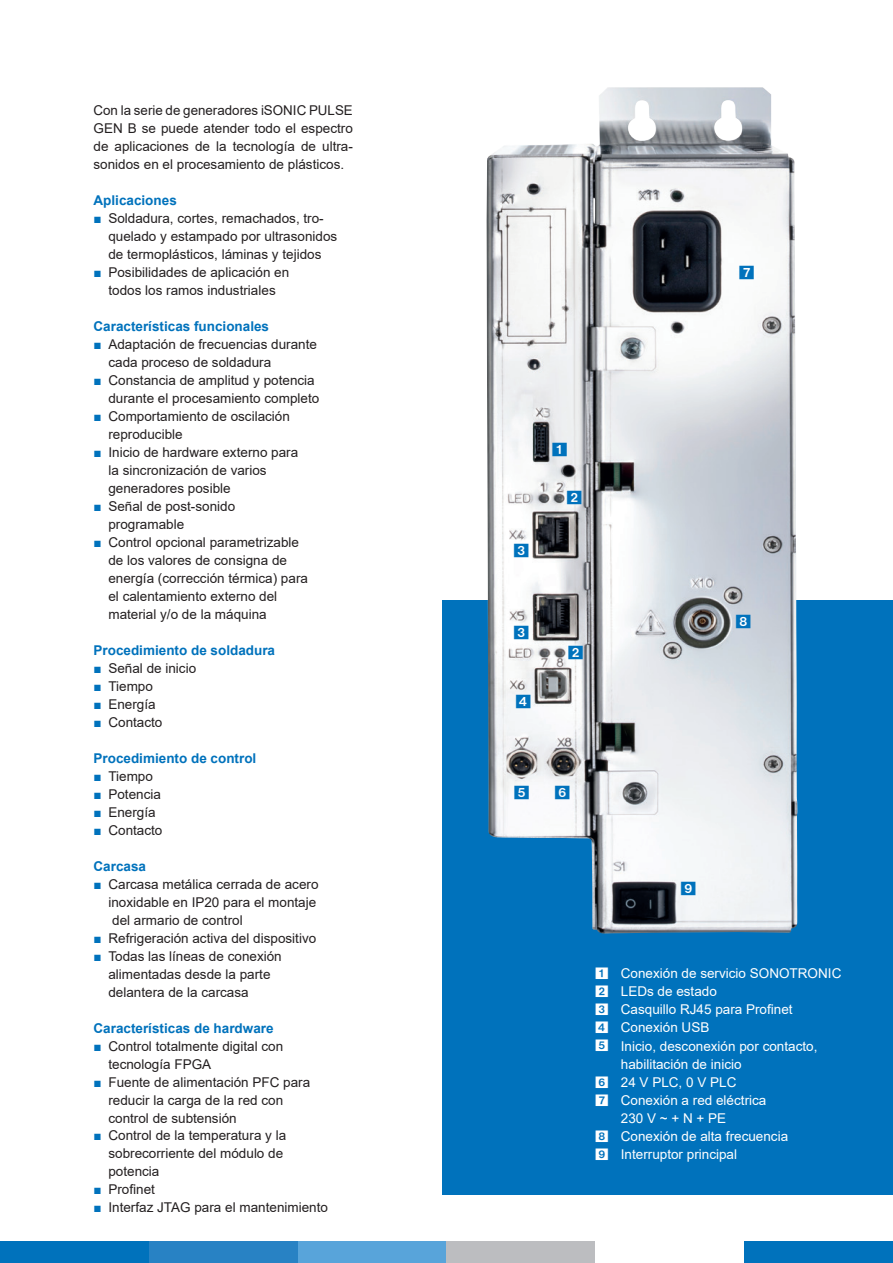
<style>
.page{position:relative;width:893px;height:1263px;background:#fff}
.page>*{position:absolute;margin:0;border:0;box-sizing:border-box;transform-origin:0 0}
.t1{font:13.5px/18px "Arial";color:#231f20}
.t2{font:13.5px/18px "Arial";color:#fff}
.t3{font:700 13.5px "Arial";color:#0072bc}
.s1{color:#0072bc}
</style>
<div class="page">
<div style="left:442px;top:601px;width:451px;height:594px;background:#0072bc"></div>
<img style="left:486px;top:87px;width:311px;height:846px">
<div style="left:0;top:1242px;width:149px;height:21px;background:#0072bc"></div>
<div style="left:149px;top:1242px;width:149px;height:21px;background:#2882c4"></div>
<div style="left:298px;top:1242px;width:148px;height:21px;background:#58a4da"></div>
<div style="left:446px;top:1242px;width:149px;height:21px;background:#bcbdc0"></div>
<div style="left:744px;top:1242px;width:149px;height:21px;background:#0072bc"></div>
<svg style="left:552px;top:443px;width:15px;height:14px"></svg>
<svg style="left:568px;top:645px;width:15px;height:14px"></svg>
<svg style="left:514px;top:786px;width:15px;height:13px"></svg>
<svg style="left:555px;top:786px;width:15px;height:13px"></svg>
<svg style="left:740px;top:265px;width:14px;height:14px"></svg>
<svg style="left:736px;top:615px;width:15px;height:13px"></svg>
<svg style="left:567px;top:491px;width:15px;height:13px"></svg>
<svg style="left:681px;top:881px;width:14px;height:14px"></svg>
<svg style="left:514px;top:544px;width:14px;height:14px"></svg>
<svg style="left:516px;top:694px;width:15px;height:14px"></svg>
<svg style="left:514px;top:625px;width:14px;height:14px"></svg>
<p class="t1" style="left:94px;top:101px;width:261px;text-align:justify">Con la serie de generadores iSONIC PULSE GEN B se puede atender todo el espectro de aplicaciones de la tecnología de ultra&shy;sonidos en el procesamiento de plásticos.</p>
<p class="t3" style="left:94px;top:190px;width:85px">Aplicaciones</p>
<p class="t1" style="left:108px;top:209px;width:230px;text-indent:-15px"><span class="s1">■</span> Soldadura, cortes, remachados, tro&shy;quelado y estampado por ultrasonidos de termoplásticos, láminas y tejidos</p>
<p class="t1" style="left:94px;top:263px;width:197px;text-align:center"><span class="s1">■</span> Posibilidades de aplicación en todos los ramos industriales</p>
<p class="t3" style="left:94px;top:316px;width:177px">Características funcionales</p>
<p class="t1" style="left:108px;top:335px;width:210px;text-indent:-15px"><span class="s1">■</span> Adaptación de frecuencias durante cada proceso de soldadura</p>
<p class="t1" style="left:108px;top:371px;width:212px;text-indent:-15px"><span class="s1">■</span> Constancia de amplitud y potencia durante el procesamiento completo</p>
<p class="t1" style="left:108px;top:407px;width:183px;text-indent:-15px"><span class="s1">■</span> Comportamiento de oscilación reproducible</p>
<p class="t1" style="left:108px;top:443px;width:191px;text-indent:-15px"><span class="s1">■</span> Inicio de hardware externo para la sincronización de varios generadores posible</p>
<p class="t1" style="left:108px;top:497px;width:128px;text-indent:-15px"><span class="s1">■</span> Señal de post-sonido programable</p>
<p class="t1" style="left:108px;top:533px;width:201px;text-indent:-15px"><span class="s1">■</span> Control opcional parametrizable de los valores de consigna de energía (corrección térmica) para el calentamiento externo del material y/o de la máquina</p>
<p class="t3" style="left:94px;top:640px;width:183px">Procedimiento de soldadura</p>
<p class="t1" style="left:94px;top:659px;width:104px"><span class="s1">■</span> Señal de inicio</p>
<p class="t1" style="left:94px;top:677px;width:61px"><span class="s1">■</span> Tiempo</p>
<p class="t1" style="left:94px;top:695px;width:64px"><span class="s1">■</span> Energía</p>
<p class="t1" style="left:94px;top:713px;width:70px"><span class="s1">■</span> Contacto</p>
<p class="t3" style="left:94px;top:748px;width:164px">Procedimiento de control</p>
<p class="t1" style="left:94px;top:767px;width:61px"><span class="s1">■</span> Tiempo</p>
<p class="t1" style="left:94px;top:785px;width:69px"><span class="s1">■</span> Potencia</p>
<p class="t1" style="left:94px;top:803px;width:64px"><span class="s1">■</span> Energía</p>
<p class="t1" style="left:94px;top:821px;width:70px"><span class="s1">■</span> Contacto</p>
<p class="t3" style="left:94px;top:856px;width:54px">Carcasa</p>
<p class="t1" style="left:108px;top:875px;width:212px;text-indent:-15px"><span class="s1">■</span> Carcasa metálica cerrada de acero inoxidable en IP20 para el montaje del armario de control</p>
<p class="t1" style="left:94px;top:929px;width:224px"><span class="s1">■</span> Refrigeración activa del dispositivo</p>
<p class="t1" style="left:108px;top:947px;width:175px;text-indent:-15px"><span class="s1">■</span> Todas las líneas de conexión alimentadas desde la parte delantera de la carcasa</p>
<p class="t3" style="left:94px;top:1018px;width:182px">Características de hardware</p>
<p class="t1" style="left:108px;top:1037px;width:176px;text-indent:-15px"><span class="s1">■</span> Control totalmente digital con tecnología FPGA</p>
<p class="t1" style="left:108px;top:1073px;width:203px;text-indent:-15px"><span class="s1">■</span> Fuente de alimentación PFC para reducir la carga de la red con control de subtensión</p>
<p class="t1" style="left:108px;top:1127px;width:179px;text-indent:-15px"><span class="s1">■</span> Control de la temperatura y la sobrecorriente del módulo de potencia</p>
<p class="t1" style="left:94px;top:1181px;width:63px"><span class="s1">■</span> Profinet</p>
<p class="t1" style="left:94px;top:1199px;width:236px"><span class="s1">■</span> Interfaz JTAG para el mantenimiento</p>
<p class="t2" style="left:621px;top:965px;width:222px">Conexión de servicio SONOTRONIC<br>LEDs de estado</p>
<p class="t2" style="left:595px;top:1001px;width:199px">✓ Casquillo RJ45 para Profinet</p>
<p class="t2" style="left:621px;top:1018px;width:198px;text-indent:-26px">✔ Conexión USB<br>Inicio, desconexión por contacto, habilitación de inicio<br>24 V PLC, 0 V PLC<br>Conexión a red eléctrica<br>230 V ~ + N + PE<br>Conexión de alta frecuencia<br>Interruptor principal</p>
</div>
